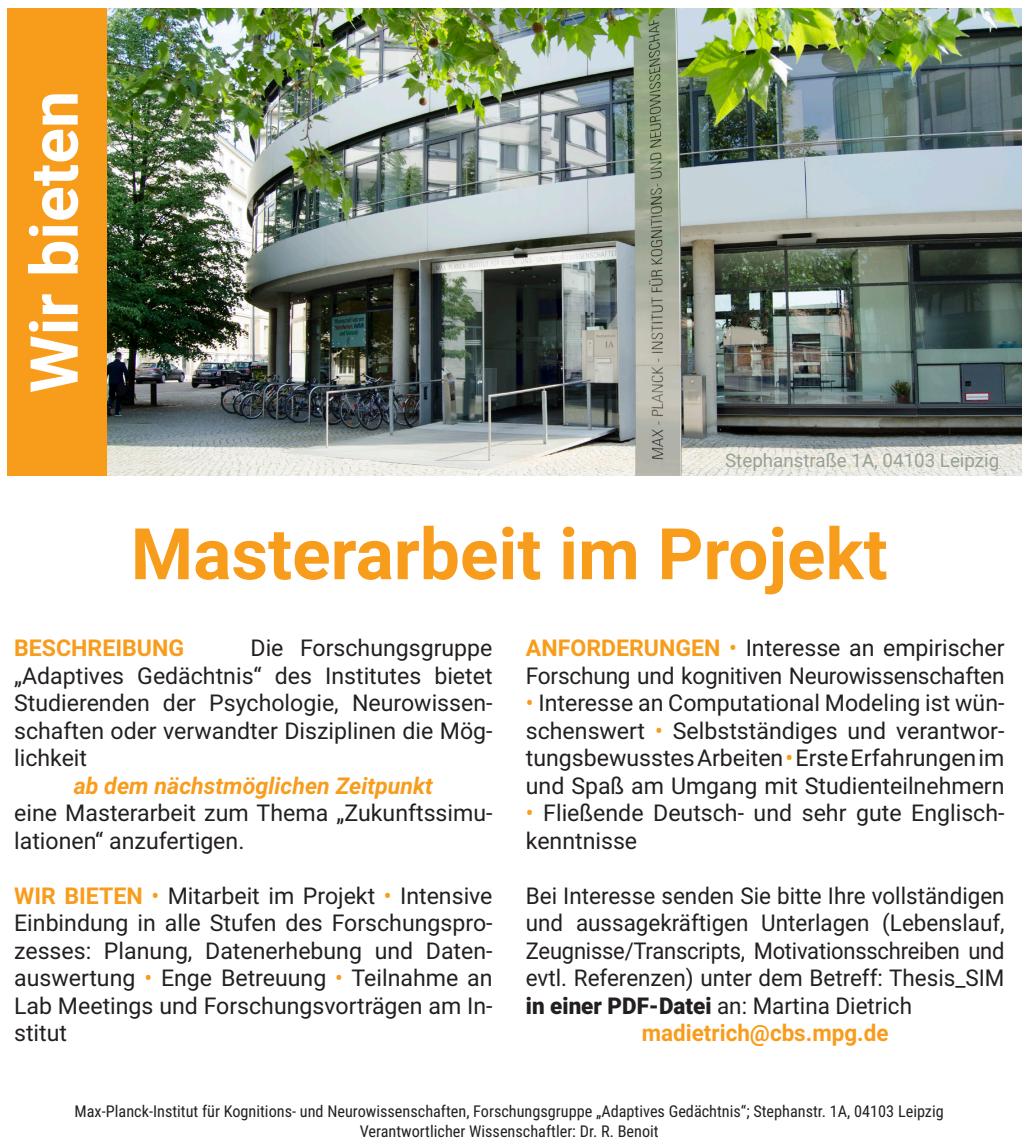
<style>
.page{position:relative;width:1030px;height:1148px;background:#fff}
.page>*{position:absolute;margin:0;border:0;box-sizing:border-box;transform-origin:0 0}
.t1{font:700 71.25px "Roboto";color:#f89c1c}
.t2{font:700 66.25px "Roboto";color:#fff}
.t3{font:23.12px/27.5px "Roboto";color:#231f20;text-align:justify}
.t4{font:23.12px "Roboto";color:#231f20;scale:.95 1}
.t5{font:700 23.12px "Roboto";color:#f89c1c}
.t6{font:italic 700 23.12px "Roboto";color:#f89c1c}
.t7{font:18.75px "Roboto";color:#96a196}
.t8{font:16.25px/19.5px "Roboto Condensed";color:#231f20;text-align:center}
.s1{font-weight:700;color:#f89c1c}
.s2{color:#f89c1c}
.s3{font-weight:900}
</style>
<div class="page">
<img style="left:107px;top:9px;width:914px;height:466px">
<div style="left:8px;top:9px;width:99px;height:466px;background:#f89c1c"></div>
<h2 class="t2" style="left:8px;top:393px;width:304px;rotate:-90deg">Wir bieten</h2>
<p class="t7" style="left:725px;top:447px;width:275px">Stephanstraße 1A, 04103 Leipzig</p>
<h1 class="t1" style="left:131px;top:504px;width:758px">Masterarbeit im Projekt</h1>
<p class="t3" style="left:14px;top:633px;width:480px;text-indent:236px">Die Forschungsgruppe „Adaptives Gedächtnis“ des Institutes bietet Studierenden der Psychologie, Neurowissen&shy;schaften oder verwandter Disziplinen die Mög&shy;lichkeit</p>
<p class="t6" style="left:74px;top:769px;width:361px">ab dem nächstmöglichen Zeitpunkt</p>
<p class="t3" style="left:14px;top:798px;width:480px">eine Masterarbeit zum Thema „Zukunftssimu&shy;lationen“ anzufertigen.</p>
<p class="t3" style="left:14px;top:880px;width:480px"><span class="s1">WIR BIETEN</span> <span class="s2">•</span> Mitarbeit im Projekt <span class="s2">•</span> Intensive Einbindung in alle Stufen des Forschungspro&shy;zesses: Planung, Datenerhebung und Daten&shy;auswertung <span class="s2">•</span> Enge Betreuung <span class="s2">•</span> Teilnahme an Lab Meetings und Forschungsvorträgen am In&shy;stitut</p>
<p class="t5" style="left:14px;top:631px;width:172px">BESCHREIBUNG</p>
<p class="t3" style="left:526px;top:633px;width:480px"><span class="s1">ANFORDERUNGEN</span> <span class="s2">•</span> Interesse an empirischer<br>Forschung und kognitiven Neurowissenschaften</p>
<p class="t3" style="left:526px;top:688px;width:480px"><span class="s2">•</span> Interesse an Computational Modeling ist wün&shy;schenswert <span class="s2">•</span> Selbstständiges und verantwor&shy;tungsbewusstes Arbeiten <span class="s2">•</span> Erste Erfahrungen im und Spaß am Umgang mit Studienteilnehmern</p>
<p class="t3" style="left:526px;top:798px;width:480px"><span class="s2">•</span> Fließende Deutsch- und sehr gute Englisch&shy;kenntnisse</p>
<p class="t3" style="left:526px;top:880px;width:480px">Bei Interesse senden Sie bitte Ihre vollständigen</p>
<p class="t3" style="left:526px;top:908px;width:480px">und aussagekräftigen Unterlagen (Lebenslauf,</p>
<p class="t4" style="left:526px;top:934px;width:505px">Zeugnisse/Transcripts, Motivationsschreiben und</p>
<p class="t3" style="left:526px;top:963px;width:480px">evtl. Referenzen) unter dem Betreff: Thesis_SIM</p>
<p class="t3" style="left:526px;top:990px;width:388px"><span class="s3">in einer PDF-Datei</span> an: Martina Dietrich</p>
<p class="t5" style="left:642px;top:1016px;width:248px">madietrich@cbs.mpg.de</p>
<p class="t8" style="left:75px;top:1101px;width:871px">Max-Planck-Institut für Kognitions- und Neurowissenschaften, Forschungsgruppe „Adaptives Gedächtnis“; Stephanstr. 1A, 04103 Leipzig<br>Verantwortlicher Wissenschaftler: Dr. R. Benoit</p>
</div>
